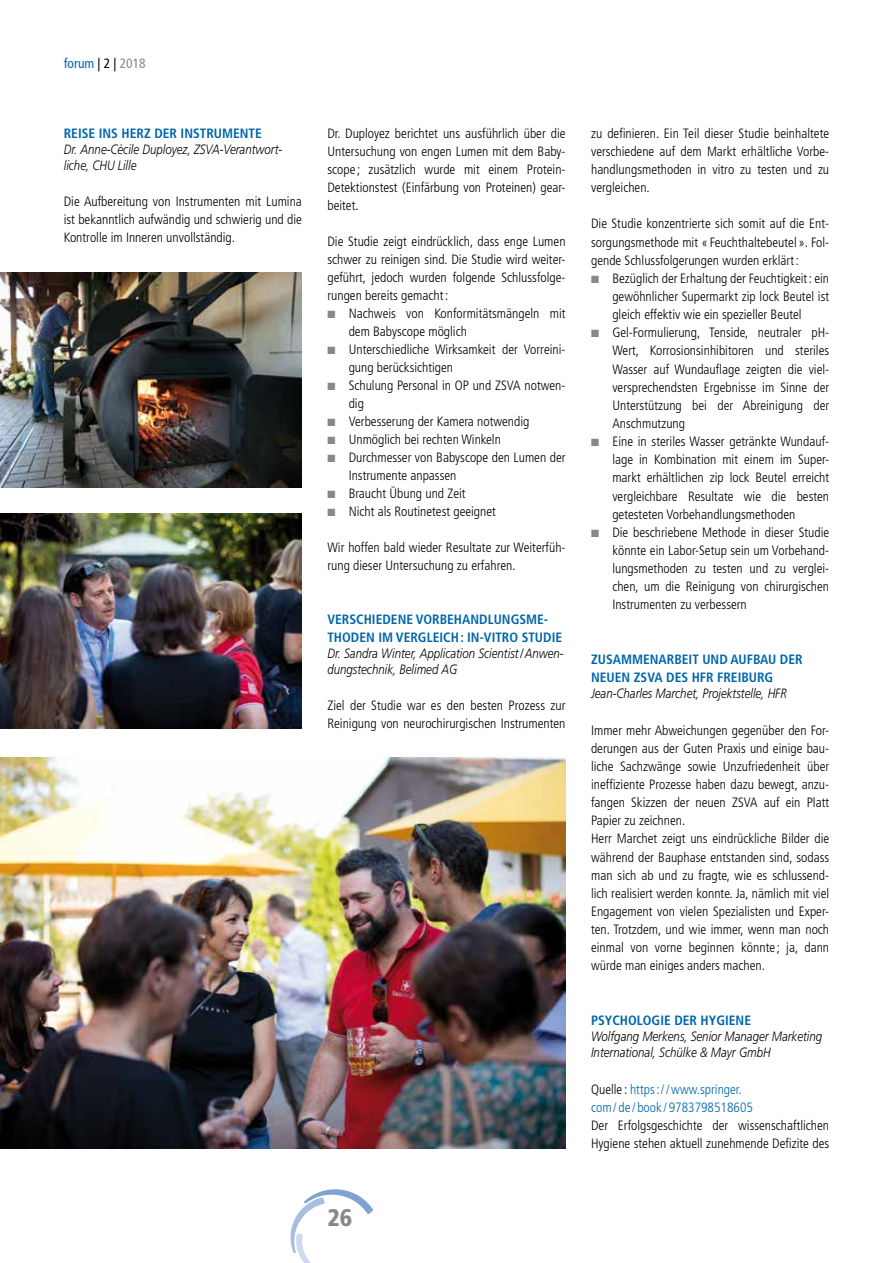
<style>
.page{position:relative;width:893px;height:1263px;background:#fff}
.page>*{position:absolute;margin:0;border:0;box-sizing:border-box;transform-origin:0 0}
.t1{font:900 condensed 24px "Frutiger";color:#87888a}
.t2{font:300 condensed 13.5px/18.1px "Frutiger";color:#000;text-align:justify}
.t3{font:italic 300 13.5px/16.2px "Frutiger";color:#000;scale:.85 1}
.t4{font:700 condensed 13.5px/18px "Frutiger";color:#0066ac}
.t5{font:300 condensed 13.5px/18.1px "Frutiger";color:#0066ac}
.t6{font:condensed 13.5px "Frutiger";color:#0066ac}
.s1{color:#000}
.s2{color:#87888a}
</style>
<div class="page">
<svg style="left:290px;top:1189px;width:83px;height:74px"></svg>
<img style="left:0;top:273px;width:302px;height:215px">
<img style="left:0;top:513px;width:302px;height:215px">
<img style="left:0;top:757px;width:566px;height:391px">
<p class="t6" style="left:64px;top:56px;width:83px">forum <span class="s1">| 2 |</span> <span class="s2">2018</span></p>
<p class="t4" style="left:64px;top:124px;width:199px">REISE INS HERZ DER INSTRUMENTE</p>
<p class="t3" style="left:64px;top:141px;width:259px">Dr. Anne-Cécile Duployez, ZSVA-Verantwort&shy;liche, CHU Lille</p>
<p class="t2" style="left:64px;top:193px;width:240px">Die Aufbereitung von Instrumenten mit Lumina ist bekanntlich aufwändig und schwierig und die Kontrolle im Inneren unvollständig.</p>
<p class="t2" style="left:327px;top:124px;width:240px">Dr. Duployez berichtet uns ausführlich über die Untersuchung von engen Lumen mit dem Baby&shy;scope ; zusätzlich wurde mit einem Protein-Detektionstest (Einfärbung von Proteinen) gear&shy;beitet.</p>
<p class="t2" style="left:327px;top:232px;width:240px">Die Studie zeigt eindrücklich, dass enge Lumen schwer zu reinigen sind. Die Studie wird weiter&shy;geführt, jedoch wurden folgende Schlussfolge&shy;rungen bereits gemacht:</p>
<p class="t2" style="left:349px;top:304px;width:218px;text-indent:-21px"><span class="s2">■</span> Nachweis von Konformitätsmängeln mit dem Babyscope möglich</p>
<p class="t2" style="left:349px;top:340px;width:218px;text-indent:-21px"><span class="s2">■</span> Unterschiedliche Wirksamkeit der Vorreini&shy;gung berücksichtigen</p>
<p class="t2" style="left:349px;top:376px;width:218px;text-indent:-21px"><span class="s2">■</span> Schulung Personal in OP und ZSVA notwen&shy;dig</p>
<p class="t2" style="left:327px;top:412px;width:204px"><span class="s2">■</span> Verbesserung der Kamera notwendig</p>
<p class="t2" style="left:327px;top:430px;width:175px"><span class="s2">■</span> Unmöglich bei rechten Winkeln</p>
<p class="t2" style="left:349px;top:448px;width:218px;text-indent:-21px"><span class="s2">■</span> Durchmesser von Babyscope den Lumen der<br>Instrumente anpassen</p>
<p class="t2" style="left:327px;top:484px;width:140px"><span class="s2">■</span> Braucht Übung und Zeit</p>
<p class="t2" style="left:327px;top:502px;width:170px"><span class="s2">■</span> Nicht als Routinetest geeignet</p>
<p class="t2" style="left:327px;top:538px;width:240px">Wir hoffen bald wieder Resultate zur Weiterfüh&shy;rung dieser Untersuchung zu erfahren.</p>
<p class="t4" style="left:327px;top:610px;width:236px">VERSCHIEDENE VORBEHANDLUNGSME-<br>THODEN IM VERGLEICH: IN-VITRO STUDIE</p>
<p class="t3" style="left:327px;top:645px;width:279px">Dr. Sandra Winter, Application Scientist/Anwen&shy;dungstechnik, Belimed AG</p>
<p class="t2" style="left:327px;top:697px;width:240px">Ziel der Studie war es den besten Prozess zur<br>Reinigung von neurochirurgischen Instrumenten</p>
<h1 class="t1" style="left:327px;top:1203px;width:26px">26</h1>
<p class="t2" style="left:591px;top:124px;width:240px">zu definieren. Ein Teil dieser Studie beinhaltete verschiedene auf dem Markt erhältliche Vorbe&shy;handlungsmethoden in vitro zu testen und zu vergleichen.</p>
<p class="t2" style="left:591px;top:215px;width:240px">Die Studie konzentrierte sich somit auf die Ent&shy;sorgungsmethode mit « Feuchthaltebeutel ». Fol&shy;gende Schlussfolgerungen wurden erklärt:</p>
<p class="t2" style="left:612px;top:269px;width:218px;text-indent:-21px"><span class="s2">■</span> Bezüglich der Erhaltung der Feuchtigkeit: ein gewöhnlicher Supermarkt zip lock Beutel ist gleich effektiv wie ein spezieller Beutel</p>
<p class="t2" style="left:612px;top:324px;width:218px;text-indent:-21px"><span class="s2">■</span> Gel-Formulierung, Tenside, neutraler pH-Wert, Korrosionsinhibitoren und steriles Wasser auf Wundauflage zeigten die viel&shy;versprechendsten Ergebnisse im Sinne der Unterstützung bei der Abreinigung der Anschmutzung</p>
<p class="t2" style="left:612px;top:432px;width:218px;text-indent:-21px"><span class="s2">■</span> Eine in steriles Wasser getränkte Wundauf&shy;lage in Kombination mit einem im Super&shy;markt erhältlichen zip lock Beutel erreicht vergleichbare Resultate wie die besten getesteten Vorbehandlungsmethoden</p>
<p class="t2" style="left:612px;top:523px;width:218px;text-indent:-21px"><span class="s2">■</span> Die beschriebene Methode in dieser Studie könnte ein Labor-Setup sein um Vorbehand&shy;lungsmethoden zu testen und zu verglei&shy;chen, um die Reinigung von chirurgischen Instrumenten zu verbessern</p>
<p class="t4" style="left:591px;top:650px;width:213px">ZUSAMMENARBEIT UND AUFBAU DER<br>NEUEN ZSVA DES HFR FREIBURG</p>
<p class="t3" style="left:591px;top:685px;width:232px">Jean-Charles Marchet, Projektstelle, HFR</p>
<p class="t2" style="left:591px;top:721px;width:240px;text-align:left">Immer mehr Abweichungen gegenüber den For&shy;derungen aus der Guten Praxis und einige bau&shy;liche Sachzwänge sowie Unzufriedenheit über ineffiziente Prozesse haben dazu bewegt, anzu&shy;fangen Skizzen der neuen ZSVA auf ein Platt Papier zu zeichnen.<br>Herr Marchet zeigt uns eindrückliche Bilder die während der Bauphase entstanden sind, sodass man sich ab und zu fragte, wie es schlussend&shy;lich realisiert werden konnte. Ja, nämlich mit viel Engagement von vielen Spezialisten und Exper&shy;ten. Trotzdem, und wie immer, wenn man noch einmal von vorne beginnen könnte ; ja, dann würde man einiges anders machen.</p>
<p class="t4" style="left:591px;top:1011px;width:162px">PSYCHOLOGIE DER HYGIENE</p>
<p class="t3" style="left:591px;top:1028px;width:273px">Wolfgang Merkens, Senior Manager Marketing<br>International, Schülke &amp; Mayr GmbH</p>
<p class="t5" style="left:591px;top:1080px;width:163px"><span class="s1">Quelle :</span> https://www.springer. com/ de / book / 9783798518605</p>
<p class="t2" style="left:591px;top:1116px;width:240px">Der Erfolgsgeschichte der wissenschaftlichen<br>Hygiene stehen aktuell zunehmende Defizite des</p>
</div>
